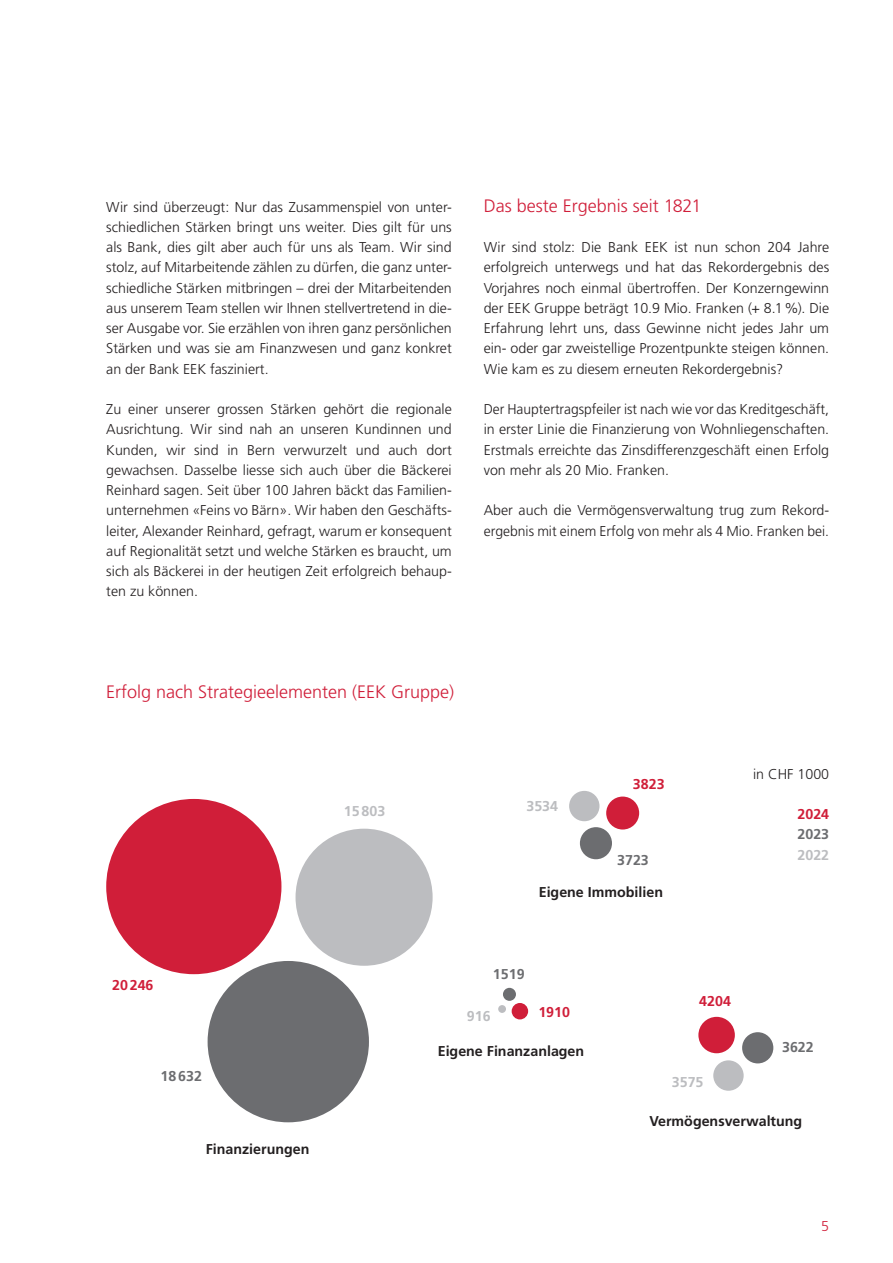
<style>
.page{position:relative;width:893px;height:1263px;background:#fff}
.page>*{position:absolute;margin:0;border:0;box-sizing:border-box;transform-origin:0 0}
.t1{font:300 18px "Frutiger LT Std";color:#d01e39}
.t2{font:300 14.25px/20.2px "Frutiger LT Std";color:#231f20;text-align:justify}
.t3{font:700 14.25px "Frutiger LT Std";color:#231f20}
.t4{font:700 14.25px "Frutiger LT Std";color:#d01e39}
.t5{font:700 14.25px "Frutiger LT Std";color:#6c6d70}
.t6{font:700 14.25px "Frutiger LT Std";color:#bcbdc0}
.t7{font:300 14.25px "Frutiger LT Std";color:#d01e39}
</style>
<div class="page">
<div style="left:296px;top:829px;width:137px;height:137px;background:#bcbdc0;border-radius:50%"></div>
<div style="left:208px;top:961px;width:161px;height:161px;background:#6c6d70;border-radius:50%"></div>
<div style="left:106px;top:799px;width:175px;height:175px;background:#d01e39;border-radius:50%"></div>
<div style="left:713px;top:1060px;width:31px;height:31px;background:#bcbdc0;border-radius:50%"></div>
<div style="left:742px;top:1032px;width:31px;height:31px;background:#6c6d70;border-radius:50%"></div>
<div style="left:698px;top:1017px;width:37px;height:36px;background:#d01e39;border-radius:50%"></div>
<div style="left:569px;top:791px;width:30px;height:30px;background:#bcbdc0;border-radius:50%"></div>
<div style="left:580px;top:827px;width:32px;height:32px;background:#6c6d70;border-radius:50%"></div>
<div style="left:606px;top:796px;width:33px;height:33px;background:#d01e39;border-radius:50%"></div>
<div style="left:498px;top:1005px;width:8px;height:8px;background:#bcbdc0;border-radius:50%"></div>
<div style="left:503px;top:988px;width:13px;height:13px;background:#6c6d70;border-radius:50%"></div>
<div style="left:512px;top:1003px;width:16px;height:16px;background:#d01e39;border-radius:50%"></div>
<p class="t2" style="left:106px;top:197px;width:347px">Wir sind überzeugt: Nur das Zusammenspiel von unter&shy;schiedlichen Stärken bringt uns weiter. Dies gilt für uns als Bank, dies gilt aber auch für uns als Team. Wir sind stolz, auf Mitarbeitende zählen zu dürfen, die ganz unter&shy;schiedliche Stärken mitbringen – drei der Mitarbeitenden aus unserem Team stellen wir Ihnen stellvertretend in die&shy;ser Ausgabe vor. Sie erzählen von ihren ganz persönlichen Stärken und was sie am Finanzwesen und ganz konkret an der Bank EEK fasziniert.</p>
<p class="t2" style="left:106px;top:399px;width:347px">Zu einer unserer grossen Stärken gehört die regionale Ausrichtung. Wir sind nah an unseren Kundinnen und Kunden, wir sind in Bern verwurzelt und auch dort gewachsen. Dasselbe liesse sich auch über die Bäckerei Reinhard sagen. Seit über 100 Jahren bäckt das Familien&shy;unternehmen «Feins vo Bärn». Wir haben den Geschäfts&shy;leiter, Alexander Reinhard, gefragt, warum er konsequent auf Regionalität setzt und welche Stärken es braucht, um sich als Bäckerei in der heutigen Zeit erfolgreich behaup&shy;ten zu können.</p>
<p class="t1" style="left:484px;top:195px;width:219px">Das beste Ergebnis seit 1821</p>
<p class="t2" style="left:484px;top:237px;width:347px">Wir sind stolz: Die Bank EEK ist nun schon 204 Jahre erfolgreich unterwegs und hat das Rekordergebnis des Vorjahres noch einmal übertroffen. Der Konzerngewinn der EEK Gruppe beträgt 10.9 Mio. Franken (+ 8.1%). Die Erfahrung lehrt uns, dass Gewinne nicht jedes Jahr um ein- oder gar zweistellige Prozentpunkte steigen können.<br>Wie kam es zu diesem erneuten Rekordergebnis?</p>
<p class="t2" style="left:484px;top:399px;width:347px">Der Hauptertragspfeiler ist nach wie vor das Kreditgeschäft, in erster Linie die Finanzierung von Wohnliegenschaften.<br>Erstmals erreichte das Zinsdifferenzgeschäft einen Erfolg von mehr als 20 Mio. Franken.</p>
<p class="t2" style="left:484px;top:501px;width:347px">Aber auch die Vermögensverwaltung trug zum Rekord&shy;ergebnis mit einem Erfolg von mehr als 4 Mio. Franken bei.</p>
<p class="t1" style="left:106px;top:681px;width:350px">Erfolg nach Strategieelementen (EEK Gruppe)</p>
<p class="t4" style="left:112px;top:976px;width:43px">20246</p>
<p class="t6" style="left:344px;top:802px;width:43px">15803</p>
<p class="t6" style="left:526px;top:797px;width:33px">3534</p>
<p class="t4" style="left:633px;top:776px;width:33px">3823</p>
<p class="t5" style="left:617px;top:852px;width:33px">3723</p>
<p class="t3" style="left:539px;top:884px;width:126px">Eigene Immobilien</p>
<p class="t5" style="left:493px;top:965px;width:33px">1519</p>
<p class="t6" style="left:467px;top:1008px;width:25px">916</p>
<p class="t4" style="left:538px;top:1004px;width:33px">1910</p>
<p class="t2" style="left:753px;top:764px;width:78px">in CHF 1000</p>
<p class="t4" style="left:797px;top:806px;width:33px">2024</p>
<p class="t5" style="left:797px;top:826px;width:33px">2023</p>
<p class="t6" style="left:797px;top:846px;width:33px">2022</p>
<p class="t4" style="left:699px;top:993px;width:33px">4204</p>
<p class="t5" style="left:161px;top:1068px;width:43px">18632</p>
<p class="t3" style="left:206px;top:1140px;width:105px">Finanzierungen</p>
<p class="t3" style="left:438px;top:1042px;width:148px">Eigene Finanzanlagen</p>
<p class="t6" style="left:672px;top:1073px;width:33px">3575</p>
<p class="t5" style="left:782px;top:1038px;width:33px">3622</p>
<p class="t3" style="left:649px;top:1113px;width:154px">Vermögensverwaltung</p>
<p class="t7" style="left:821px;top:1218px;width:9px">5</p>
</div>
